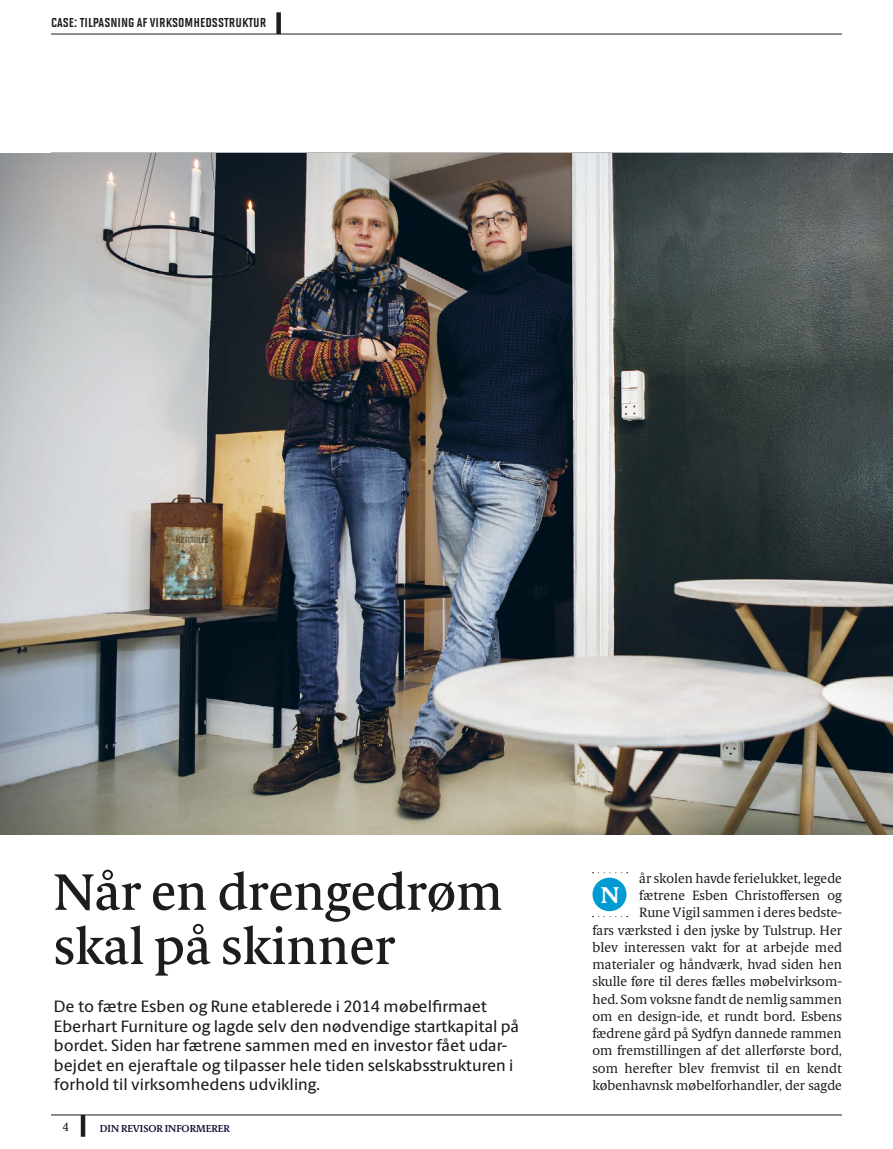
<style>
.page{position:relative;width:893px;height:1149px;background:#fff}
.page>*{position:absolute;margin:0;border:0;box-sizing:border-box;transform-origin:0 0}
.t1{font:500 51.3px/54.2px "Berling Serif Text";color:#1d1d1b}
.t2{font:700 22.8px "Berling Serif Text";color:#fff}
.t3{font:500 16.5px/19.5px "Berling Sans";color:#1d1d1b}
.t4{font:15px "Solano Gothic MVB Bd SC";color:#1d1d1b}
.t5{font:13.5px/17.2px "Berling Serif Text";color:#1d1d1b;text-align:right}
.t6{font:12px "Berling Serif Text";color:#1d1d1b}
.t7{font:600 10.2px "Berling Serif Text";letter-spacing:-.01em;color:#131139}
</style>
<div class="page">
<hr style="left:81px;top:1114px;width:4px;height:22px;background:#1d1d1b">
<div style="left:276px;top:12px;width:5px;height:22px;background:#1d1d1b"></div>
<hr style="left:51px;top:1114px;width:791px;height:1px;background:#1d1d1b">
<hr style="left:51px;top:34px;width:791px;height:1px;background:#1d1d1b">
<img style="left:0;top:153px;width:892px;height:680px">
<div style="left:592px;top:877px;width:34px;height:33px;background:#009bd0;border-radius:50%"></div>
<svg style="left:592px;top:872px;width:36px;height:1px"></svg>
<p class="t4" style="left:51px;top:14px;width:217px">CASE: TILPASNING AF VIRKSOMHEDSSTRUKTUR</p>
<h1 class="t1" style="left:54px;top:865px;width:451px">Når en drengedrøm skal på skinner</h1>
<p class="t3" style="left:54px;top:996px;width:467px">De to fætre Esben og Rune etablerede i 2014 møbelfirmaet Eberhart Furniture og lagde selv den nødvendige startkapital på bordet. Siden har fætrene sammen med en investor fået udar&shy;bejdet en ejeraftale og tilpasser hele tiden selskabsstrukturen i forhold til virksomhedens udvikling.</p>
<p class="t6" style="left:63px;top:1119px;width:8px">4</p>
<p class="t7" style="left:100px;top:1121px;width:132px">DIN REVISOR INFORMERER</p>
<p class="t5" style="left:592px;top:869px;width:251px">år skolen havde ferielukket, legede fætrene Esben Christoffersen og<br>Rune Vigil sammen i deres bedste-<br>fars værksted i den jyske by Tulstrup. Her blev interessen vakt for at arbejde med materialer og håndværk, hvad siden hen skulle føre til deres fælles møbelvirksom&shy;hed. Som voksne fandt de nemlig sammen om en design-ide, et rundt bord. Esbens fædrene gård på Sydfyn dannede rammen om fremstillingen af det allerførste bord, som herefter blev fremvist til en kendt københavnsk møbelforhandler, der sagde</p>
<h2 class="t2" style="left:601px;top:880px;width:20px">N</h2>
</div>
